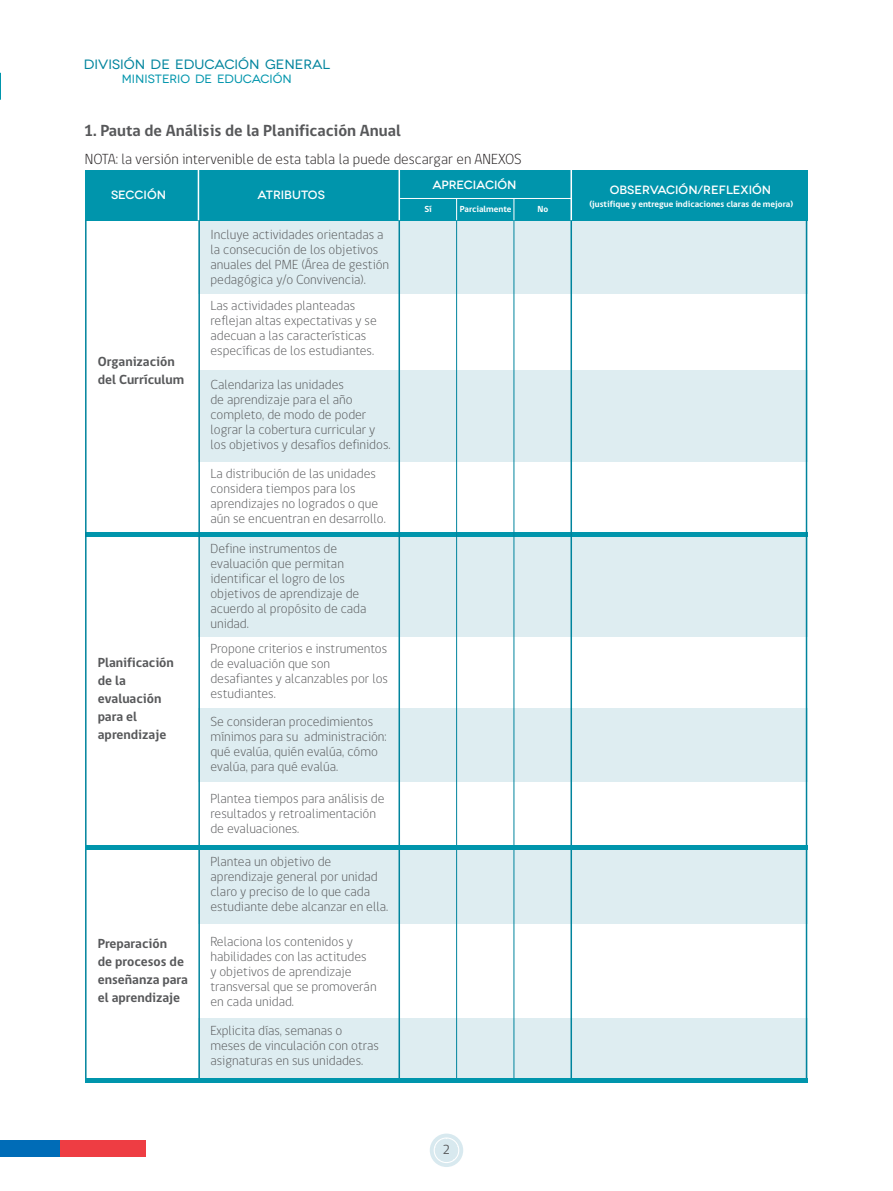
<style>
.page{position:relative;width:893px;height:1191px;background:#fff}
.page>*{position:absolute;margin:0;border:0;box-sizing:border-box;transform-origin:0 0}
.t1{font:700 16.5px "gob CL";color:#57585a}
.t2{font:300 15px "gob CL";color:#231f20}
.t3{font:300 13.5px/15px "gob CL";color:#57585a}
.t4{font:700 13.5px/18px "gob CL";color:#57585a}
.SUBTITULOS{font:13.5px "Novecentowide";color:#00849d}
.TEXTO_GENERAL{font:13.5px "gob CL";color:#57585a}
.t5{font:500 12px "Novecentowide";color:#fff}
.SUBTITULOS-2{font:12px "Novecentowide";color:#0095ac}
.t6{font:700 9px "gob CL";color:#fff}
</style>
<div class="page">
<svg style="left:430px;top:1133px;width:33px;height:34px"></svg>
<div style="left:198px;top:1017px;width:610px;height:63px;background:#deedf1"></div>
<div style="left:198px;top:848px;width:610px;height:76px;background:#deedf1"></div>
<div style="left:198px;top:708px;width:610px;height:73px;background:#deedf1"></div>
<div style="left:198px;top:534px;width:610px;height:103px;background:#deedf1"></div>
<div style="left:198px;top:370px;width:610px;height:91px;background:#deedf1"></div>
<div style="left:198px;top:220px;width:610px;height:73px;background:#deedf1"></div>
<div style="left:85px;top:170px;width:722px;height:50px;background:#0095ac"></div>
<hr style="left:85px;top:532px;width:722px;height:4px;background:#0095ac">
<hr style="left:198px;top:166px;width:1px;height:54px;background:#fff">
<hr style="left:398px;top:166px;width:2px;height:54px;background:#fff">
<hr style="left:570px;top:166px;width:2px;height:54px;background:#fff">
<hr style="left:400px;top:198px;width:172px;height:1px;background:#fff">
<svg style="left:456px;top:199px;width:1px;height:21px"></svg>
<svg style="left:514px;top:199px;width:1px;height:21px"></svg>
<hr style="left:398px;top:220px;width:2px;height:860px;background:#00849d">
<hr style="left:570px;top:220px;width:2px;height:860px;background:#00849d">
<hr style="left:456px;top:220px;width:1px;height:860px;background:#00849d">
<hr style="left:514px;top:220px;width:1px;height:860px;background:#00849d">
<hr style="left:198px;top:220px;width:2px;height:860px;background:#00849d">
<hr style="left:85px;top:220px;width:2px;height:860px;background:#00849d">
<hr style="left:806px;top:220px;width:1px;height:860px;background:#00849d">
<div style="left:85px;top:845px;width:722px;height:5px;background:#0095ac"></div>
<hr style="left:85px;top:1078px;width:722px;height:4px;background:#0095ac">
<svg style="left:0;top:73px;width:1px;height:27px"></svg>
<div style="left:1px;top:1140px;width:59px;height:17px;background:#006cb7"></div>
<div style="left:60px;top:1140px;width:86px;height:17px;background:#ee3d43"></div>
<p class="SUBTITULOS" style="left:84px;top:56px;width:248px">DIVISIÓN DE EDUCACIÓN GENERAL</p>
<p class="SUBTITULOS-2" style="left:122px;top:72px;width:172px">MINISTERIO DE EDUCACIÓN</p>
<p class="t1" style="left:84px;top:119px;width:319px">1. Pauta de Análisis de la Planificación Anual</p>
<p class="t2" style="left:85px;top:149px;width:438px">NOTA: la versión intervenible de esta tabla la puede descargar en ANEXOS</p>
<p class="t5" style="left:111px;top:188px;width:56px">SECCIÓN</p>
<p class="t5" style="left:257px;top:188px;width:69px">ATRIBUTOS</p>
<p class="t4" style="left:98px;top:352px;width:88px">Organización del Currículum</p>
<p class="t4" style="left:98px;top:653px;width:78px">Planificación de la evaluación para el aprendizaje</p>
<p class="t4" style="left:98px;top:935px;width:92px">Preparación<br>de procesos de enseñanza para el aprendizaje</p>
<p class="t3" style="left:210px;top:227px;width:180px">Incluye actividades orientadas a la consecución de los objetivos anuales del PME (Área de gestión pedagógica y/o Convivencia).</p>
<p class="t3" style="left:210px;top:299px;width:168px">Las actividades planteadas reflejan altas expectativas y se adecuan a las características específicas de los estudiantes.</p>
<p class="t3" style="left:210px;top:377px;width:182px">Calendariza las unidades<br>de aprendizaje para el año completo, de modo de poder lograr la cobertura curricular y los objetivos y desafíos definidos.</p>
<p class="t3" style="left:210px;top:466px;width:177px">La distribución de las unidades considera tiempos para los aprendizajes no logrados o que aún se encuentran en desarrollo.</p>
<p class="t3" style="left:210px;top:541px;width:158px">Define instrumentos de evaluación que permitan identificar el logro de los objetivos de aprendizaje de acuerdo al propósito de cada unidad.</p>
<p class="t3" style="left:210px;top:641px;width:179px">Propone criterios e instrumentos de evaluación que son desafiantes y alcanzables por los estudiantes.</p>
<p class="t3" style="left:210px;top:714px;width:178px">Se consideran procedimientos mínimos para su administración: qué evalúa, quién evalúa, cómo evalúa, para qué evalúa.</p>
<p class="t3" style="left:210px;top:791px;width:175px">Plantea tiempos para análisis de resultados y retroalimentación de evaluaciones.</p>
<p class="t3" style="left:210px;top:854px;width:179px">Plantea un objetivo de aprendizaje general por unidad claro y preciso de lo que cada estudiante debe alcanzar en ella.</p>
<p class="t3" style="left:210px;top:934px;width:168px">Relaciona los contenidos y habilidades con las actitudes<br>y objetivos de aprendizaje transversal que se promoverán en cada unidad.</p>
<p class="t3" style="left:210px;top:1023px;width:170px">Explicita días, semanas o meses de vinculación con otras asignaturas en sus unidades.</p>
<p class="t5" style="left:432px;top:177px;width:86px">APRECIACIÓN</p>
<p class="t6" style="left:424px;top:203px;width:9px">Sí</p>
<p class="t6" style="left:460px;top:203px;width:53px">Parcialmente</p>
<p class="t6" style="left:537px;top:203px;width:12px">No</p>
<p class="TEXTO_GENERAL" style="left:443px;top:1140px;width:9px">2</p>
<p class="t5" style="left:610px;top:182px;width:163px">OBSERVACIÓN/REFLEXIÓN</p>
<p class="t6" style="left:589px;top:198px;width:205px">(justifique y entregue indicaciones claras de mejora)</p>
</div>
